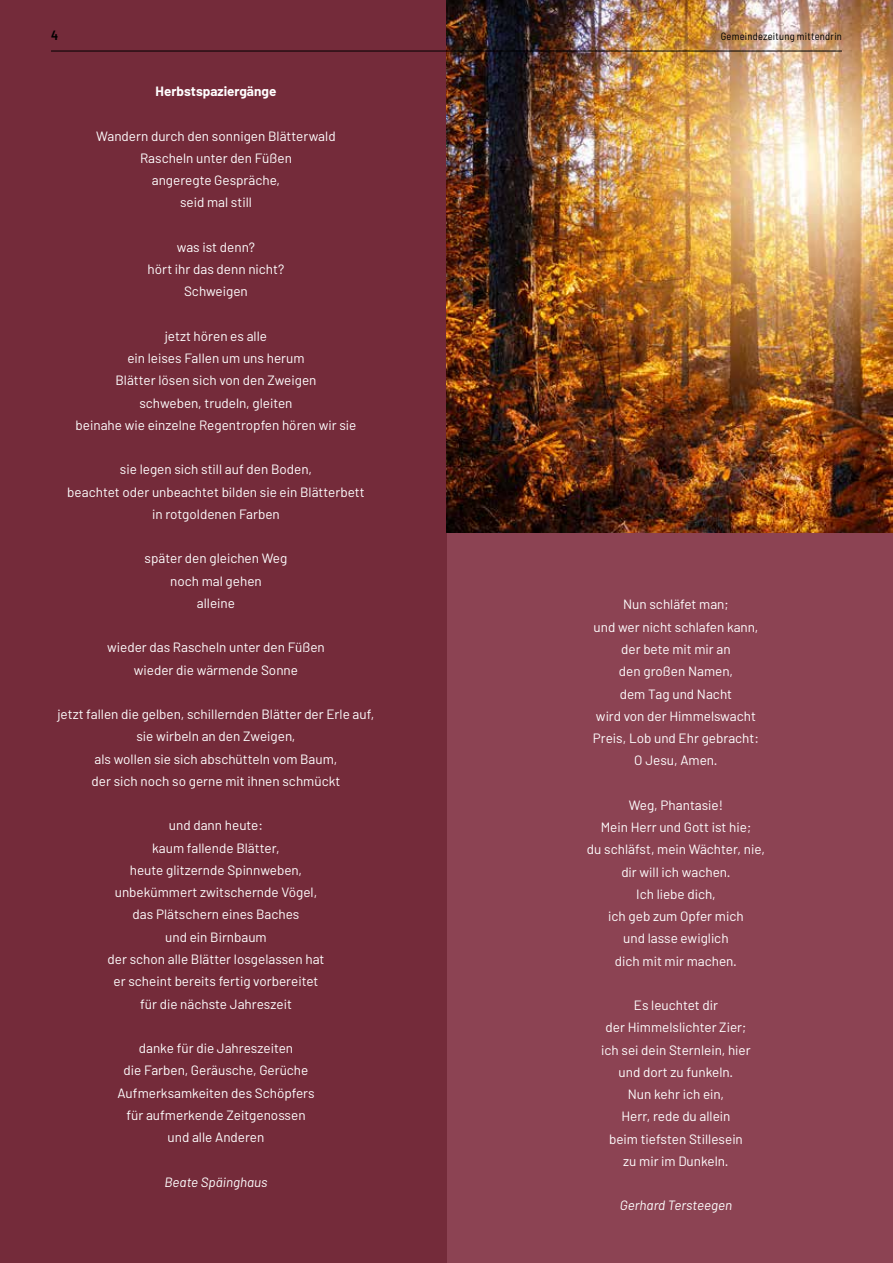
<style>
.page{position:relative;width:893px;height:1263px;background:#fff}
.page>*{position:absolute;margin:0;border:0;box-sizing:border-box;transform-origin:0 0}
.t1{font:13.5px/22.2px "Barlow";color:#fff;text-align:center}
.t2{font:italic 13.5px "Barlow";color:#fff}
.t3{font:700 13.5px "Barlow";color:#fff}
.t4{font:600 semi-condensed 13.5px "Barlow";color:#000}
.t5{font:semi-condensed 10.5px "Barlow";letter-spacing:.025em;color:#000}
</style>
<div class="page">
<div style="left:421px;top:532px;width:472px;height:731px;background:#8c4353"></div>
<div style="left:0;top:0;width:446px;height:1263px;background:#742b3a"></div>
<img style="left:446px;top:0;width:447px;height:532px">
<hr style="left:51px;top:51px;width:791px;height:1px;background:#000">
<p class="t4" style="left:51px;top:27px;width:8px">4</p>
<p class="t5" style="left:721px;top:30px;width:123px">Gemeindezeitung mittendrin</p>
<p class="t3" style="left:156px;top:83px;width:122px">Herbstspaziergänge</p>
<p class="t1" style="left:96px;top:124px;width:241px">Wandern durch den sonnigen Blätterwald<br>Rascheln unter den Füßen<br>angeregte Gespräche,<br>seid mal still</p>
<p class="t1" style="left:148px;top:236px;width:138px">was ist denn?<br>hört ihr das denn nicht?<br>Schweigen</p>
<p class="t1" style="left:76px;top:325px;width:282px">jetzt hören es alle<br>ein leises Fallen um uns herum<br>Blätter lösen sich von den Zweigen<br>schweben, trudeln, gleiten<br>beinahe wie einzelne Regentropfen hören wir sie</p>
<p class="t1" style="left:67px;top:458px;width:299px">sie legen sich still auf den Boden,<br>beachtet oder unbeachtet bilden sie ein Blätterbett in rotgoldenen Farben</p>
<p class="t1" style="left:145px;top:547px;width:144px">später den gleichen Weg noch mal gehen<br>alleine</p>
<p class="t1" style="left:107px;top:636px;width:219px">wieder das Rascheln unter den Füßen wieder die wärmende Sonne</p>
<p class="t1" style="left:58px;top:703px;width:318px">jetzt fallen die gelben, schillernden Blätter der Erle auf, sie wirbeln an den Zweigen,<br>als wollen sie sich abschütteln vom Baum,<br>der sich noch so gerne mit ihnen schmückt</p>
<p class="t1" style="left:108px;top:814px;width:218px">und dann heute:<br>kaum fallende Blätter,<br>heute glitzernde Spinnweben, unbekümmert zwitschernde Vögel, das Plätschern eines Baches<br>und ein Birnbaum<br>der schon alle Blätter losgelassen hat er scheint bereits fertig vorbereitet für die nächste Jahreszeit</p>
<p class="t1" style="left:117px;top:1037px;width:199px">danke für die Jahreszeiten<br>die Farben, Geräusche, Gerüche<br>Aufmerksamkeiten des Schöpfers für aufmerkende Zeitgenossen und alle Anderen</p>
<p class="t2" style="left:164px;top:1173px;width:105px">Beate Späinghaus</p>
<p class="t1" style="left:593px;top:593px;width:168px">Nun schläfet man;<br>und wer nicht schlafen kann, der bete mit mir an<br>den großen Namen,<br>dem Tag und Nacht<br>wird von der Himmelswacht<br>Preis, Lob und Ehr gebracht:<br>O Jesu, Amen.</p>
<p class="t1" style="left:587px;top:793px;width:180px">Weg, Phantasie!<br>Mein Herr und Gott ist hie;<br>du schläfst, mein Wächter, nie, dir will ich wachen.<br>Ich liebe dich,<br>ich geb zum Opfer mich<br>und lasse ewiglich<br>dich mit mir machen.</p>
<p class="t1" style="left:601px;top:994px;width:151px">Es leuchtet dir<br>der Himmelslichter Zier; ich sei dein Sternlein, hier und dort zu funkeln.<br>Nun kehr ich ein,<br>Herr, rede du allein<br>beim tiefsten Stillesein zu mir im Dunkeln.</p>
<p class="t2" style="left:620px;top:1197px;width:114px">Gerhard Tersteegen</p>
</div>
